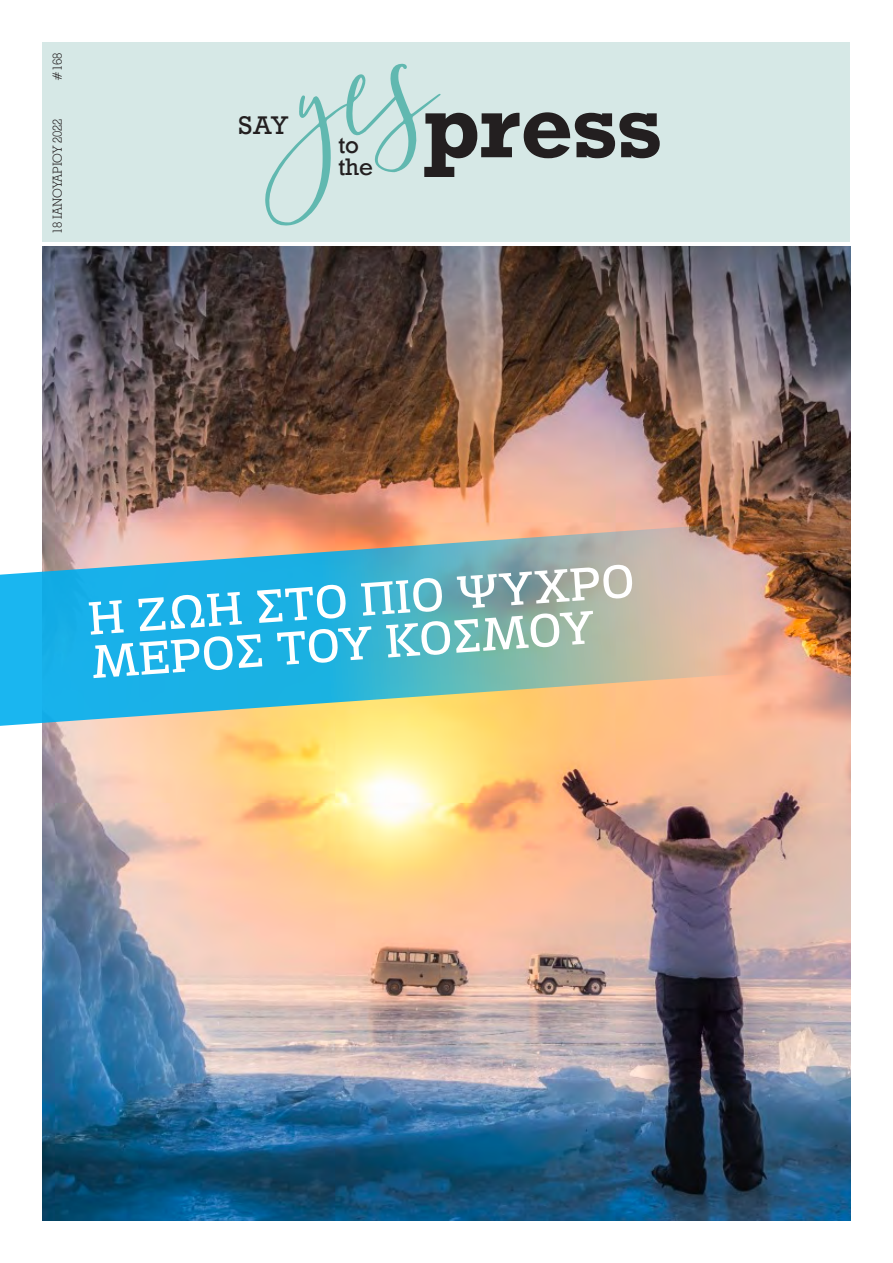
<style>
.page{position:relative;width:893px;height:1263px;background:#fff}
.page>*{position:absolute;margin:0;border:0;box-sizing:border-box;transform-origin:0 0}
.t1{font:700 85.5px "Rockwell";letter-spacing:-.005em;color:#231f20}
.t2{font:49.5px/43.5px "Adria Slab";color:#fff}
.t3{font:24px "Rockwell";color:#231f20}
.t4{font:22.5px/21.9px "Rockwell";color:#231f20}
.t5{font:300 13.5px "UB Rockwell";letter-spacing:-.01em;color:#231f20}
</style>
<div class="page">
<div style="left:43px;top:43px;width:807px;height:199px;background:#d6e8e6"></div>
<svg style="left:265px;top:64px;width:176px;height:162px"></svg>
<img style="left:43px;top:247px;width:807px;height:973px">
<svg style="left:0;top:523px;width:749px;height:203px;background:#80b6ba"></svg>
<p class="t5" style="left:49px;top:81px;width:30px;rotate:-90deg">#168</p>
<p class="t5" style="left:49px;top:234px;width:117px;rotate:-90deg">18 ΙΑΝΟΥΑΡΙΟΥ 2022</p>
<p class="t3" style="left:238px;top:111px;width:52px">SAY</p>
<p class="t4" style="left:338px;top:134px;width:36px">to the</p>
<h1 class="t1" style="left:423px;top:71px;width:240px">press</h1>
<p class="t2" style="left:87px;top:597px;width:540px;rotate:-4deg">H ΖΩΉ ΣΤΟ ΠΙΟ ΨΥΧΡΌ<br>ΜΈΡΟΣ ΤΟΥ ΚΌ ΣΜΟΥ</p>
</div>
